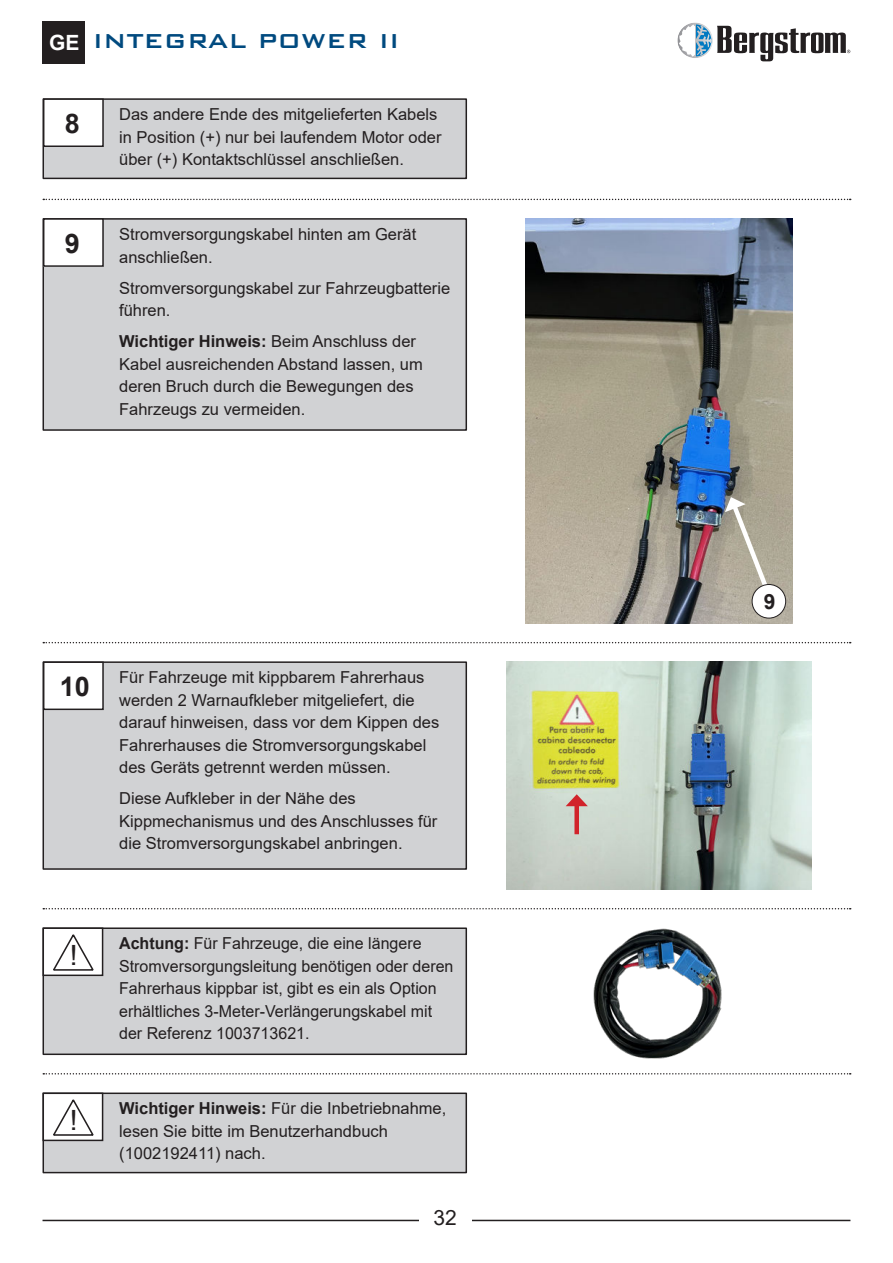
<style>
.page{position:relative;width:893px;height:1263px;background:#fff}
.page>*{position:absolute;margin:0;border:0;box-sizing:border-box;transform-origin:0 0}
.t1{font:27.9px "Arial";color:#231f20}
.t2{font:500 27px "Bank Gothic BT";color:#004a7f}
.t3{font:700 27px "Arial";color:#231f20}
.t4{font:21px "Arial";color:#231f20}
.t5{font:700 21px "Arial";color:#231f20}
.t6{font:16.5px/22.5px "Arial";color:#231f20}
.s1{font-family:"Arial";font-weight:700;font-size:21px;color:#fff}
.s2{font-weight:700}
</style>
<div class="page">
<svg style="left:677px;top:23px;width:36px;height:35px"></svg>
<svg style="left:679px;top:24px;width:171px;height:37px"></svg>
<hr style="left:43px;top:1220px;width:807px;height:1px;background:#231f20">
<div style="left:419px;top:1209px;width:52px;height:22px;background:#fff"></div>
<div style="left:43px;top:21px;width:42px;height:43px;background:#231f20"></div>
<div style="left:43px;top:99px;width:423px;height:79px;background:#d1d2d4"></div>
<div style="left:43px;top:98px;width:424px;height:81px;border:2px solid #231f20"></div>
<div style="left:44px;top:99px;width:59px;height:47px;background:#fff"></div>
<div style="left:43px;top:98px;width:61px;height:49px;border:2px solid #231f20"></div>
<svg style="left:43px;top:642px;width:808px;height:1px"></svg>
<svg style="left:43px;top:908px;width:808px;height:1px"></svg>
<svg style="left:43px;top:1073px;width:808px;height:1px"></svg>
<svg style="left:43px;top:199px;width:808px;height:1px"></svg>
<div style="left:43px;top:219px;width:423px;height:211px;background:#d1d2d4"></div>
<div style="left:43px;top:218px;width:424px;height:213px;border:2px solid #231f20"></div>
<div style="left:44px;top:219px;width:59px;height:47px;background:#fff"></div>
<div style="left:43px;top:218px;width:61px;height:49px;border:2px solid #231f20"></div>
<img style="left:526px;top:219px;width:267px;height:405px">
<svg style="left:725px;top:497px;width:52px;height:109px"></svg>
<div style="left:752px;top:584px;width:34px;height:34px;background:#fff;border-radius:50%"></div>
<div style="left:752px;top:584px;width:34px;height:35px;border:1px solid #231f20;border-radius:50%"></div>
<div style="left:43px;top:1093px;width:423px;height:79px;background:#d1d2d4"></div>
<div style="left:43px;top:1092px;width:424px;height:81px;border:2px solid #231f20"></div>
<div style="left:43px;top:1093px;width:60px;height:47px;background:#fff"></div>
<div style="left:43px;top:1092px;width:60px;height:49px;border:2px solid #231f20"></div>
<svg style="left:53px;top:1099px;width:41px;height:37px"></svg>
<div style="left:43px;top:928px;width:423px;height:126px;background:#d1d2d4"></div>
<div style="left:43px;top:927px;width:424px;height:128px;border:2px solid #231f20"></div>
<div style="left:43px;top:928px;width:60px;height:47px;background:#fff"></div>
<div style="left:43px;top:927px;width:60px;height:49px;border:2px solid #231f20"></div>
<svg style="left:53px;top:934px;width:41px;height:37px"></svg>
<img style="left:593px;top:928px;width:129px;height:131px">
<div style="left:43px;top:662px;width:423px;height:207px;background:#d1d2d4"></div>
<div style="left:43px;top:661px;width:424px;height:209px;border:2px solid #231f20"></div>
<div style="left:44px;top:662px;width:59px;height:47px;background:#fff"></div>
<div style="left:43px;top:661px;width:61px;height:49px;border:2px solid #231f20"></div>
<img style="left:506px;top:661px;width:305px;height:229px">
<div style="left:574px;top:802px;width:5px;height:32px;background:#d1232a"></div>
<svg style="left:566px;top:794px;width:22px;height:12px"></svg>
<h2 class="t2" style="left:49px;top:29px;width:352px"><span class="s1">GE</span> INTEGRAL POWER II</h2>
<h2 class="t3" style="left:65px;top:113px;width:17px">8</h2>
<p class="t6" style="left:119px;top:105px;width:324px">Das andere Ende des mitgelieferten Kabels in Position (+) nur bei laufendem Motor oder über (+) Kontaktschlüssel anschließen.</p>
<h2 class="t3" style="left:65px;top:233px;width:17px">9</h2>
<p class="t6" style="left:119px;top:225px;width:299px">Stromversorgungskabel hinten am Gerät anschließen.</p>
<p class="t6" style="left:119px;top:278px;width:333px">Stromversorgungskabel zur Fahrzeugbatterie führen.</p>
<p class="t6" style="left:119px;top:332px;width:305px"><span class="s2">Wichtiger Hinweis:</span> Beim Anschluss der Kabel ausreichenden Abstand lassen, um deren Bruch durch die Bewegungen des Fahrzeugs zu vermeiden.</p>
<h2 class="t3" style="left:60px;top:676px;width:32px">10</h2>
<p class="t6" style="left:119px;top:668px;width:322px">Für Fahrzeuge mit kippbarem Fahrerhaus werden 2 Warnaufkleber mitgeliefert, die darauf hinweisen, dass vor dem Kippen des Fahrerhauses die Stromversorgungskabel des Geräts getrennt werden müssen.</p>
<p class="t6" style="left:119px;top:789px;width:320px">Diese Aufkleber in der Nähe des<br>Kippmechanismus und des Anschlusses für die Stromversorgungskabel anbringen.</p>
<h1 class="t1" style="left:70px;top:939px;width:9px">!</h1>
<h1 class="t1" style="left:70px;top:1104px;width:9px">!</h1>
<p class="t6" style="left:119px;top:933px;width:336px"><span class="s2">Achtung:</span> Für Fahrzeuge, die eine längere Stromversorgungsleitung benötigen oder deren Fahrerhaus kippbar ist, gibt es ein als Option erhältliches 3-Meter-Verlängerungskabel mit der Referenz 1003713621.</p>
<p class="t6" style="left:119px;top:1098px;width:329px"><span class="s2">Wichtiger Hinweis:</span> Für die Inbetriebnahme, lesen Sie bitte im Benutzerhandbuch (1002192411) nach.</p>
<p class="t4" style="left:433px;top:1209px;width:25px">32</p>
<p class="t5" style="left:764px;top:594px;width:13px">9</p>
</div>
